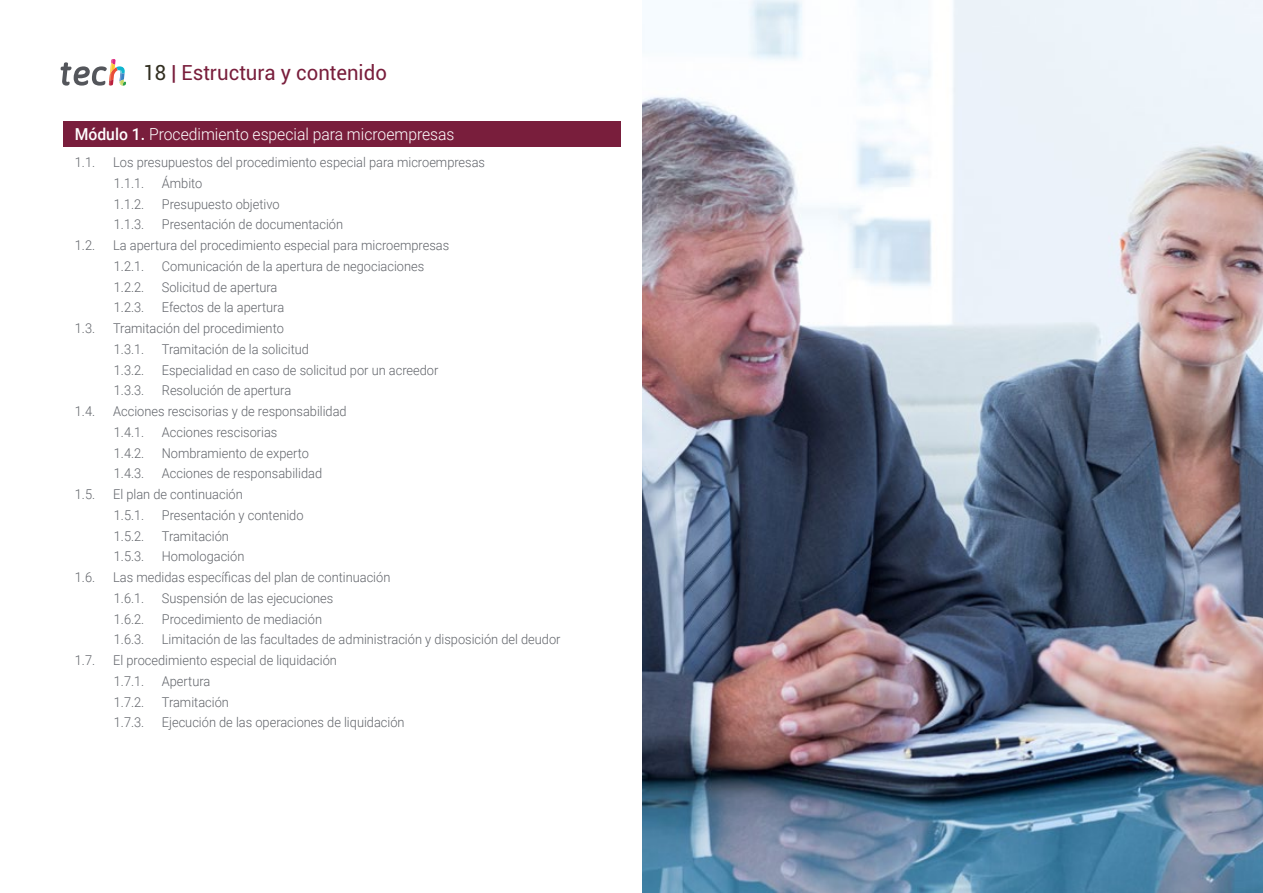
<style>
.page{position:relative;width:1263px;height:893px;background:#fff}
.page>*{position:absolute;margin:0;border:0;box-sizing:border-box;transform-origin:0 0}
.t1{font:21px "Roboto";color:#791e3c}
.t2{font:300 16.5px "Roboto";color:#fff;scale:.95 1}
.t3{font:300 13.5px/20.7px "Roboto";color:#61646a;scale:.95 1}
.s1{color:#312e20}
.s2{font-weight:500}
</style>
<div class="page">
<svg style="left:61px;top:59px;width:65px;height:27px"></svg>
<div style="left:64px;top:121px;width:557px;height:25px;background:#791e3c"></div>
<img style="left:642px;top:0;width:621px;height:893px">
<h1 class="t1" style="left:144px;top:57px;width:245px"><span class="s1">18</span> | Estructura y contenido</h1>
<p class="t2" style="left:75px;top:123px;width:401px"><span class="s2">Módulo 1.</span> Procedimiento especial para microempresas</p>
<p class="t3" style="left:75px;top:151px;width:23px">1.1.</p>
<p class="t3" style="left:113px;top:151px;width:393px">Los presupuestos del procedimiento especial para microempresas<br>1.1.1.</p>
<p class="t3" style="left:162px;top:172px;width:44px">Ámbito</p>
<p class="t3" style="left:114px;top:193px;width:34px">1.1.2.</p>
<p class="t3" style="left:162px;top:193px;width:126px">Presupuesto objetivo</p>
<p class="t3" style="left:114px;top:214px;width:34px">1.1.3.</p>
<p class="t3" style="left:162px;top:214px;width:192px">Presentación de documentación</p>
<p class="t3" style="left:75px;top:234px;width:23px">1.2.</p>
<p class="t3" style="left:113px;top:234px;width:355px">La apertura del procedimiento especial para microempresas<br>1.2.1.</p>
<p class="t3" style="left:162px;top:255px;width:278px">Comunicación de la apertura de negociaciones</p>
<p class="t3" style="left:114px;top:276px;width:34px">1.2.2.</p>
<p class="t3" style="left:162px;top:276px;width:123px">Solicitud de apertura</p>
<p class="t3" style="left:114px;top:297px;width:34px">1.2.3.</p>
<p class="t3" style="left:162px;top:297px;width:130px">Efectos de la apertura</p>
<p class="t3" style="left:75px;top:317px;width:23px">1.3.</p>
<p class="t3" style="left:113px;top:317px;width:181px">Tramitación del procedimiento<br>1.3.1.</p>
<p class="t3" style="left:162px;top:338px;width:156px">Tramitación de la solicitud</p>
<p class="t3" style="left:114px;top:359px;width:34px">1.3.2.</p>
<p class="t3" style="left:162px;top:359px;width:293px">Especialidad en caso de solicitud por un acreedor</p>
<p class="t3" style="left:114px;top:380px;width:34px">1.3.3.</p>
<p class="t3" style="left:162px;top:380px;width:138px">Resolución de apertura</p>
<p class="t3" style="left:75px;top:400px;width:23px">1.4.</p>
<p class="t3" style="left:113px;top:400px;width:247px">Acciones rescisorias y de responsabilidad<br>1.4.1.</p>
<p class="t3" style="left:162px;top:421px;width:123px">Acciones rescisorias</p>
<p class="t3" style="left:114px;top:442px;width:34px">1.4.2.</p>
<p class="t3" style="left:162px;top:442px;width:156px">Nombramiento de experto</p>
<p class="t3" style="left:114px;top:463px;width:34px">1.4.3.</p>
<p class="t3" style="left:162px;top:463px;width:170px">Acciones de responsabilidad</p>
<p class="t3" style="left:75px;top:483px;width:23px">1.5.</p>
<p class="t3" style="left:113px;top:483px;width:138px">El plan de continuación<br>1.5.1.</p>
<p class="t3" style="left:162px;top:504px;width:151px">Presentación y contenido</p>
<p class="t3" style="left:114px;top:525px;width:34px">1.5.2.</p>
<p class="t3" style="left:162px;top:525px;width:72px">Tramitación</p>
<p class="t3" style="left:114px;top:546px;width:34px">1.5.3.</p>
<p class="t3" style="left:162px;top:546px;width:88px">Homologación</p>
<p class="t3" style="left:75px;top:566px;width:23px">1.6.</p>
<p class="t3" style="left:113px;top:566px;width:293px">Las medidas específicas del plan de continuación<br>1.6.1.</p>
<p class="t3" style="left:162px;top:587px;width:182px">Suspensión de las ejecuciones</p>
<p class="t3" style="left:114px;top:608px;width:34px">1.6.2.</p>
<p class="t3" style="left:162px;top:608px;width:170px">Procedimiento de mediación</p>
<p class="t3" style="left:114px;top:629px;width:34px">1.6.3.</p>
<p class="t3" style="left:162px;top:629px;width:421px">Limitación de las facultades de administración y disposición del deudor</p>
<p class="t3" style="left:75px;top:649px;width:23px">1.7.</p>
<p class="t3" style="left:113px;top:649px;width:237px">El procedimiento especial de liquidación<br>1.7.1.</p>
<p class="t3" style="left:162px;top:670px;width:53px">Apertura</p>
<p class="t3" style="left:114px;top:691px;width:34px">1.7.2.</p>
<p class="t3" style="left:162px;top:691px;width:72px">Tramitación</p>
<p class="t3" style="left:114px;top:712px;width:34px">1.7.3.</p>
<p class="t3" style="left:162px;top:712px;width:257px">Ejecución de las operaciones de liquidación</p>
</div>
